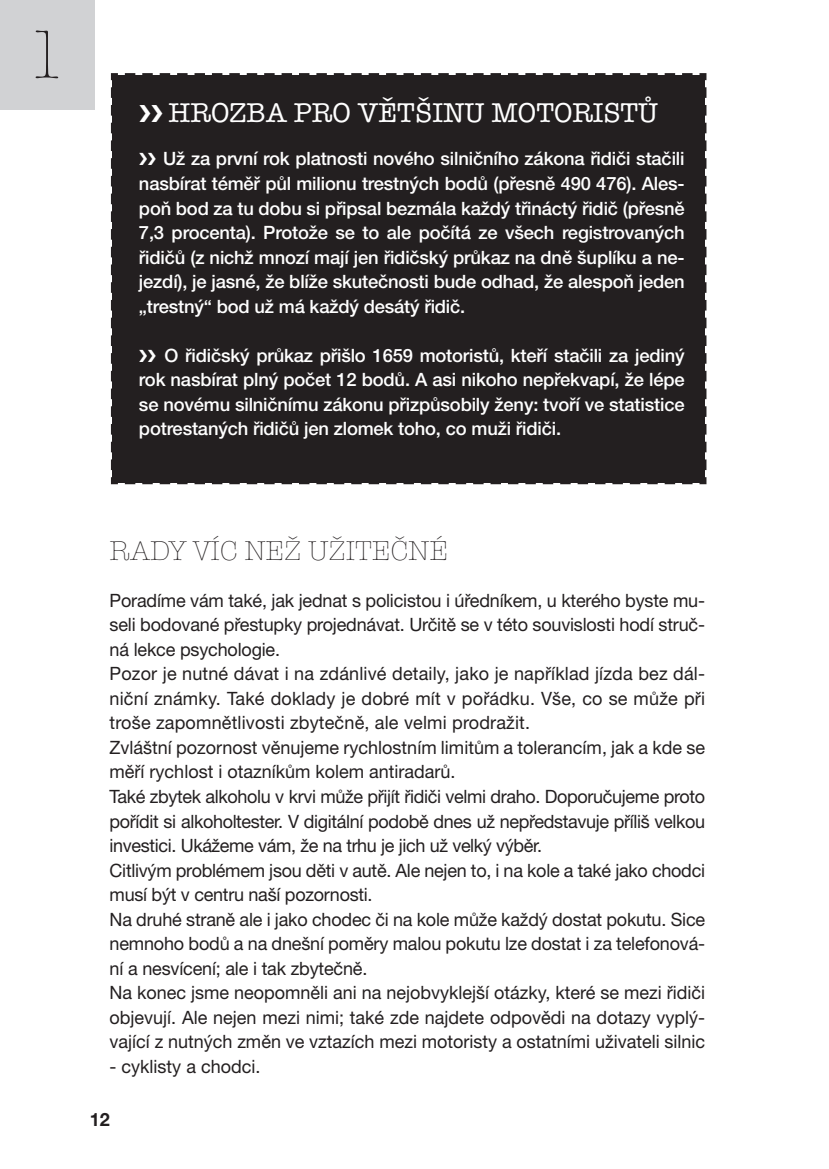
<style>
.page{position:relative;width:829px;height:1169px;background:#fff}
.page>*{position:absolute;margin:0;border:0;box-sizing:border-box;transform-origin:0 0}
.t1{font:70px "American Type Itc TOT Ligh";color:#231f20}
.t2{font:500 28px "American Type Itc TOT";color:#fff}
.t3{font:28px "American Type Itc TOT Ligh";color:#231f20}
.t4{font:18.38px/24.5px "Helvetica Neue OT";letter-spacing:-.01em;color:#231f20}
.t5{font:500 18.38px/24.5px "Helvetica Neue OT";letter-spacing:-.01em;color:#fff;text-align:justify}
.t6{font:700 18.38px "Helvetica Neue OT";color:#231f20}
</style>
<div class="page">
<div style="left:0;top:0;width:95px;height:110px;background:#d1d2d4"></div>
<div style="left:110px;top:73px;width:597px;height:412px;background:#231f20"></div>
<svg style="left:140px;top:105px;width:22px;height:17px"></svg>
<svg style="left:140px;top:153px;width:16px;height:12px"></svg>
<svg style="left:140px;top:349px;width:16px;height:12px"></svg>
<h1 class="t1" style="left:25px;top:15px;width:45px">1</h1>
<h2 class="t2" style="left:168px;top:96px;width:491px">HROZBA PRO VĚTŠINU MOTORISTŮ</h2>
<p class="t5" style="left:139px;top:147px;width:547px;text-indent:24px">Už za první rok platnosti nového silničního zákona řidiči stačili nasbírat téměř půl milionu trestných bodů (přesně 490 476). Ales&shy;poň bod za tu dobu si připsal bezmála každý třináctý řidič (přesně 7,3 procenta). Protože se to ale počítá ze všech registrovaných řidičů (z nichž mnozí mají jen řidičský průkaz na dně šuplíku a ne&shy;jezdí), je jasné, že blíže skutečnosti bude odhad, že alespoň jeden „trestný“ bod už má každý desátý řidič.</p>
<p class="t5" style="left:139px;top:343px;width:547px;text-indent:26px">O řidičský průkaz přišlo 1659 motoristů, kteří stačili za jediný rok nasbírat plný počet 12 bodů. A asi nikoho nepřekvapí, že lépe se novému silničnímu zákonu přizpůsobily ženy: tvoří ve statistice potrestaných řidičů jen zlomek toho, co muži řidiči.</p>
<h2 class="t3" style="left:110px;top:534px;width:340px">RADY VÍC NEŽ UŽITEČNÉ</h2>
<p class="t4" style="left:110px;top:588px;width:597px">Poradíme vám také, jak jednat s policistou i úředníkem, u kterého byste mu&shy;seli bodované přestupky projednávat. Určitě se v této souvislosti hodí struč&shy;ná lekce psychologie.<br>Pozor je nutné dávat i na zdánlivé detaily, jako je například jízda bez dál&shy;niční známky. Také doklady je dobré mít v pořádku. Vše, co se může při troše zapomnětlivosti zbytečně, ale velmi prodražit.<br>Zvláštní pozornost věnujeme rychlostním limitům a tolerancím, jak a kde se měří rychlost i otazníkům kolem antiradarů.<br>Také zbytek alkoholu v krvi může přijít řidiči velmi draho. Doporučujeme proto pořídit si alkoholtester. V digitální podobě dnes už nepředstavuje příliš velkou investici. Ukážeme vám, že na trhu je jich už velký výběr.<br>Citlivým problémem jsou děti v autě. Ale nejen to, i na kole a také jako chodci musí být v centru naší pozornosti.<br>Na druhé straně ale i jako chodec či na kole může každý dostat pokutu. Sice nemnoho bodů a na dnešní poměry malou pokutu lze dostat i za telefonová&shy;ní a nesvícení; ale i tak zbytečně.<br>Na konec jsme neopomněli ani na nejobvyklejší otázky, které se mezi řidiči objevují. Ale nejen mezi nimi; také zde najdete odpovědi na dotazy vyplý&shy;vající z nutných změn ve vztazích mezi motoristy a ostatními uživateli silnic</p>
<p class="t4" style="left:110px;top:1053px;width:152px">- cyklisty a chodci.</p>
<p class="t6" style="left:90px;top:1108px;width:22px">12</p>
</div>
